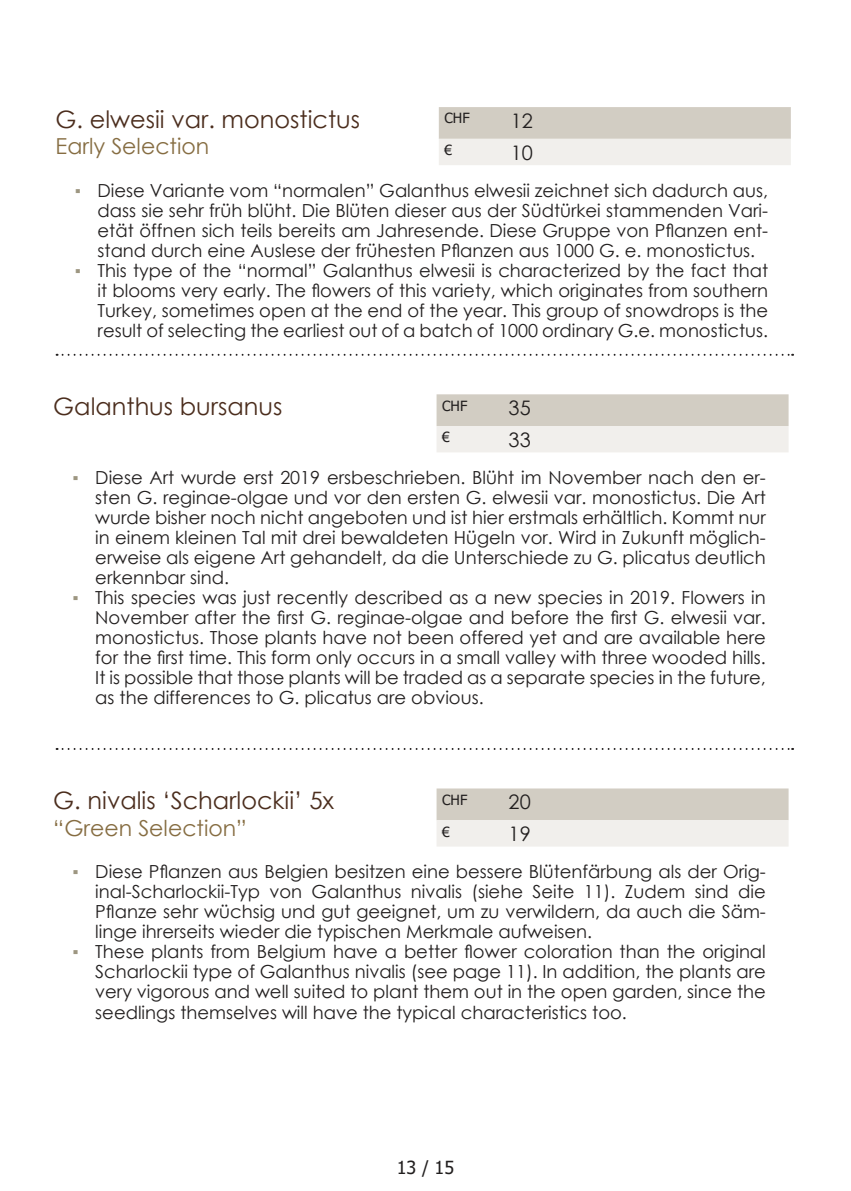
<style>
.page{position:relative;width:851px;height:1191px;background:#fff}
.page>*{position:absolute;margin:0;border:0;box-sizing:border-box;transform-origin:0 0}
.t1{font:24px "Century Gothic";color:#4b2d1d}
.t2{font:22px "Century Gothic";color:#866d42}
.t3{font:20px "Century Gothic";color:#221f1f}
.t4{font:18px/20px "Century Gothic";color:#221f1f;text-align:justify}
.t5{font:18px "Tahoma";color:#221f1f}
.t6{font:14px "Tahoma";color:#221f1f}
.s1{font-family:"Tahoma";color:#9d9681}
</style>
<div class="page">
<svg style="left:57px;top:354px;width:736px;height:2px"></svg>
<svg style="left:436px;top:394px;width:352px;height:58px;background:#e0dcd5"></svg>
<svg style="left:439px;top:107px;width:351px;height:58px;background:#e0dcd5"></svg>
<svg style="left:57px;top:748px;width:736px;height:2px"></svg>
<svg style="left:436px;top:788px;width:352px;height:58px;background:#e0dcd5"></svg>
<h1 class="t1" style="left:56px;top:110px;width:306px">G. elwesii var. monostictus</h1>
<p class="t2" style="left:56px;top:138px;width:155px">Early Selection</p>
<p class="t4" style="left:98px;top:182px;width:672px;text-indent:-23px"><span class="s1">▪</span> Diese Variante vom “normalen” Galanthus elwesii zeichnet sich dadurch aus, dass sie sehr früh blüht. Die Blüten dieser aus der Südtürkei stammenden Vari&shy;etät öffnen sich teils bereits am Jahresende. Diese Gruppe von Pflanzen ent&shy;stand durch eine Auslese der frühesten Pflanzen aus 1000 G. e. monostictus.</p>
<p class="t4" style="left:98px;top:262px;width:672px;text-indent:-23px"><span class="s1">▪</span> This type of the “normal” Galanthus elwesii is characterized by the fact that it blooms very early. The flowers of this variety, which originates from southern Turkey, sometimes open at the end of the year. This group of snowdrops is the result of selecting the earliest out of a batch of 1000 ordinary G.e. monostictus.</p>
<p class="t6" style="left:444px;top:113px;width:27px">CHF</p>
<p class="t3" style="left:511px;top:113px;width:24px">12</p>
<p class="t6" style="left:444px;top:145px;width:9px">€</p>
<p class="t3" style="left:511px;top:144px;width:24px">10</p>
<h1 class="t1" style="left:53px;top:397px;width:230px">Galanthus bursanus</h1>
<p class="t6" style="left:442px;top:400px;width:27px">CHF</p>
<p class="t3" style="left:508px;top:400px;width:24px">35</p>
<p class="t6" style="left:442px;top:432px;width:9px">€</p>
<p class="t3" style="left:508px;top:432px;width:24px">33</p>
<p class="t4" style="left:95px;top:469px;width:672px;text-indent:-23px"><span class="s1">▪</span> Diese Art wurde erst 2019 ersbeschrieben. Blüht im November nach den er&shy;sten G. reginae-olgae und vor den ersten G. elwesii var. monostictus. Die Art wurde bisher noch nicht angeboten und ist hier erstmals erhältlich. Kommt nur in einem kleinen Tal mit drei bewaldeten Hügeln vor. Wird in Zukunft möglich&shy;erweise als eigene Art gehandelt, da die Unterschiede zu G. plicatus deutlich erkennbar sind.</p>
<p class="t4" style="left:95px;top:589px;width:672px;text-indent:-23px"><span class="s1">▪</span> This species was just recently described as a new species in 2019. Flowers in November after the first G. reginae-olgae and before the first G. elwesii var. monostictus. Those plants have not been offered yet and are available here for the first time. This form only occurs in a small valley with three wooded hills.<br>It is possible that those plants will be traded as a separate species in the future, as the differences to G. plicatus are obvious.</p>
<h1 class="t1" style="left:53px;top:791px;width:282px">G. nivalis ‘Scharlockii’ 5x</h1>
<p class="t2" style="left:53px;top:819px;width:195px">“Green Selection”</p>
<p class="t4" style="left:95px;top:861px;width:672px;text-indent:-23px"><span class="s1">▪</span> Diese Pflanzen aus Belgien besitzen eine bessere Blütenfärbung als der Orig&shy;inal-Scharlockii-Typ von Galanthus nivalis (siehe Seite 11). Zudem sind die Pflanze sehr wüchsig und gut geeignet, um zu verwildern, da auch die Säm&shy;linge ihrerseits wieder die typischen Merkmale aufweisen.</p>
<p class="t4" style="left:95px;top:941px;width:672px;text-indent:-23px"><span class="s1">▪</span> These plants from Belgium have a better flower coloration than the original Scharlockii type of Galanthus nivalis (see page 11). In addition, the plants are very vigorous and well suited to plant them out in the open garden, since the seedlings themselves will have the typical characteristics too.</p>
<p class="t6" style="left:442px;top:794px;width:27px">CHF</p>
<p class="t3" style="left:508px;top:794px;width:24px">20</p>
<p class="t6" style="left:442px;top:826px;width:9px">€</p>
<p class="t3" style="left:508px;top:826px;width:24px">19</p>
<p class="t5" style="left:396px;top:1159px;width:59px">13 / 15</p>
</div>
